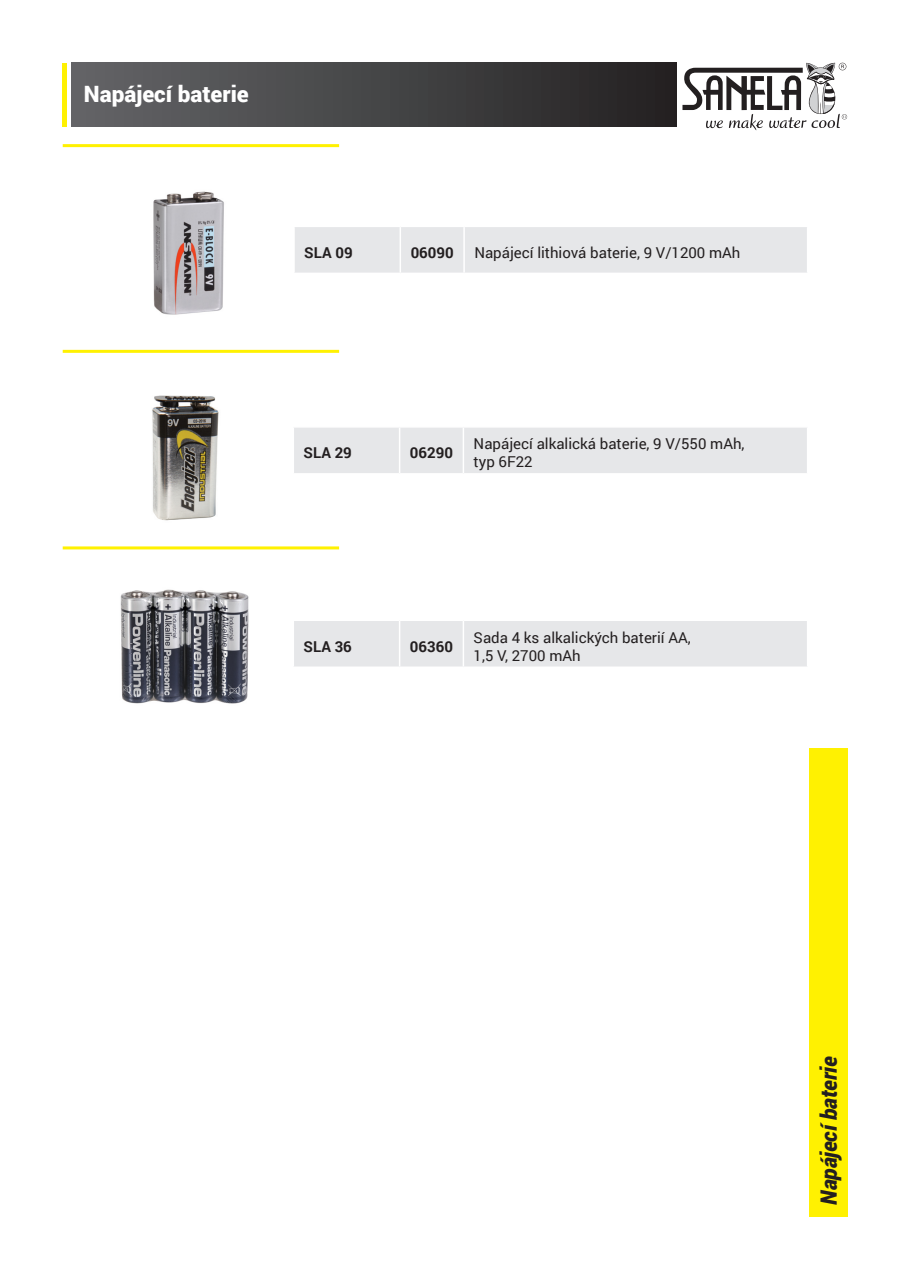
<style>
.page{position:relative;width:910px;height:1280px;background:#fff}
.page>*{position:absolute;margin:0;border:0;box-sizing:border-box;transform-origin:0 0}
.t1{font:900 22.5px "Roboto";color:#fff}
.t2{font:italic 900 22.5px "Roboto";letter-spacing:-.01em;color:#231f20;scale:.95 1}
.t3{font:15px/18px "Roboto";color:#231f20}
.t4{font:700 15px "Roboto";color:#231f20}
</style>
<div class="page">
<div style="left:295px;top:227px;width:512px;height:46px;background:#e6e7e9"></div>
<hr style="left:400px;top:227px;width:1px;height:46px;background:#fff">
<hr style="left:463px;top:227px;width:2px;height:46px;background:#fff">
<div style="left:294px;top:428px;width:513px;height:45px;background:#e6e7e9"></div>
<hr style="left:399px;top:428px;width:1px;height:45px;background:#fff">
<hr style="left:463px;top:428px;width:1px;height:45px;background:#fff">
<hr style="left:63px;top:350px;width:276px;height:3px;background:#fff101">
<hr style="left:63px;top:144px;width:276px;height:3px;background:#fff101">
<div style="left:71px;top:63px;width:605px;height:63px;background:linear-gradient(to right,#656669,#242223)"></div>
<svg style="left:682px;top:63px;width:165px;height:67px"></svg>
<hr style="left:63px;top:63px;width:4px;height:63px;background:#fff101">
<div style="left:809px;top:748px;width:38px;height:469px;background:#fff101"></div>
<div style="left:294px;top:621px;width:513px;height:45px;background:#e6e7e9"></div>
<hr style="left:399px;top:621px;width:1px;height:45px;background:#fff">
<hr style="left:463px;top:621px;width:1px;height:45px;background:#fff">
<hr style="left:63px;top:546px;width:276px;height:3px;background:#fff101">
<img style="left:153px;top:191px;width:71px;height:124px">
<img style="left:152px;top:395px;width:67px;height:126px">
<img style="left:120px;top:589px;width:129px;height:115px">
<h1 class="t1" style="left:84px;top:78px;width:166px">Napájecí baterie</h1>
<p class="t4" style="left:304px;top:242px;width:50px">SLA 09</p>
<p class="t4" style="left:411px;top:242px;width:45px">06090</p>
<p class="t3" style="left:474px;top:243px;width:268px">Napájecí lithiová baterie, 9 V/1200 mAh</p>
<p class="t4" style="left:304px;top:442px;width:50px">SLA 29</p>
<p class="t4" style="left:410px;top:442px;width:45px">06290</p>
<p class="t3" style="left:474px;top:434px;width:272px">Napájecí alkalická baterie, 9 V/550 mAh, typ 6F22</p>
<p class="t4" style="left:304px;top:636px;width:50px">SLA 36</p>
<p class="t4" style="left:410px;top:636px;width:45px">06360</p>
<p class="t3" style="left:474px;top:628px;width:219px">Sada 4 ks alkalických baterií AA,<br>1,5 V, 2700 mAh</p>
<h1 class="t2" style="left:813px;top:1204px;width:157px;rotate:-90deg">Napájecí baterie</h1>
</div>
